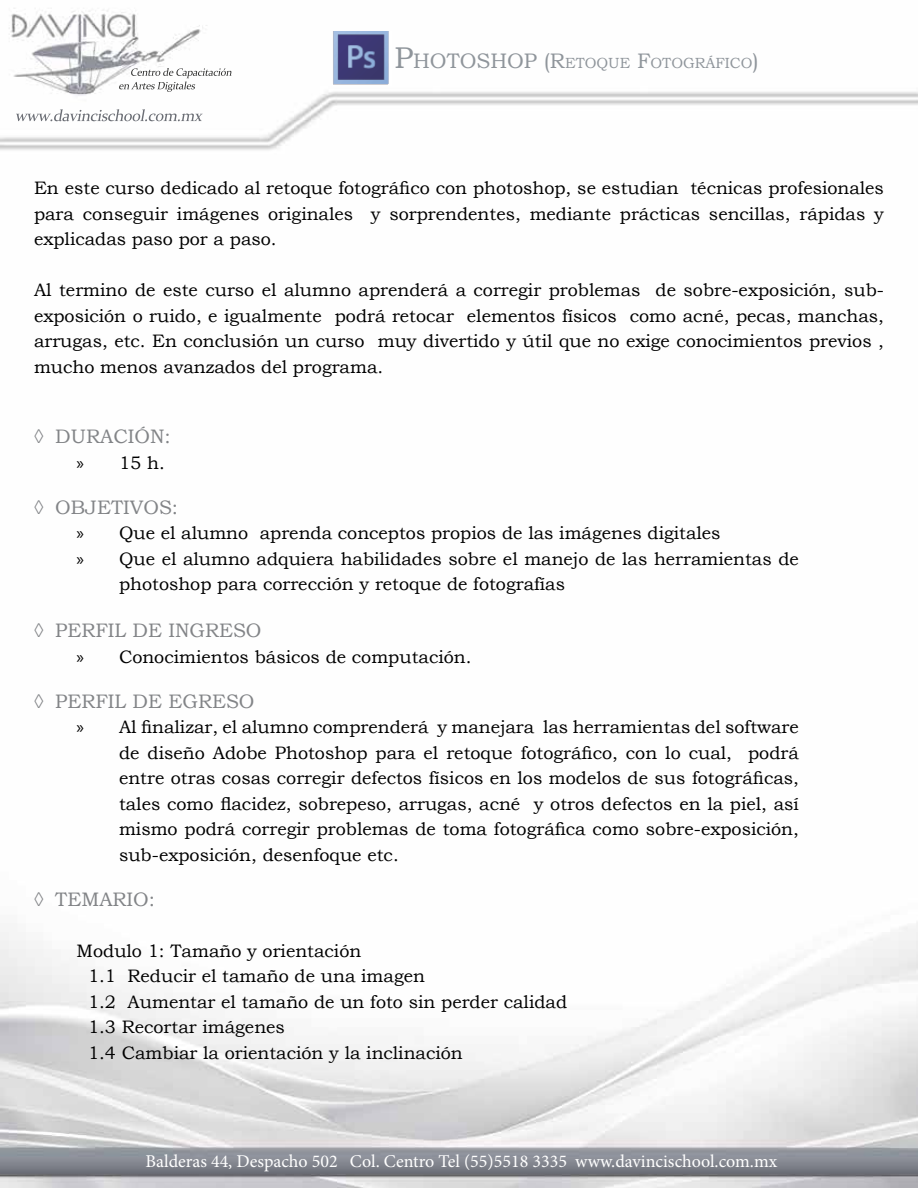
<style>
.page{position:relative;width:918px;height:1188px;background:#fff}
.page>*{position:absolute;margin:0;border:0;box-sizing:border-box;transform-origin:0 0}
.t1{font:19.5px "Bookman Old Style";color:#828487}
.t2{font:18px/25.5px "Bookman Old Style";color:#000;text-align:justify}
.t3{font:18px "Minion Pro";color:#fff}
.t4{font:14.7px "Bookman Old Style";color:#8f959b}
.s1{font-size:30px}
.s2{font-size:21px}
.s3{font-family:"Myriad Pro"}
</style>
<div class="page">
<img style="left:0;top:8px;width:918px;height:1180px">
<img style="left:131px;top:68px;width:97px;height:8px">
<img style="left:131px;top:81px;width:56px;height:8px">
<img style="left:54px;top:109px;width:135px;height:12px">
<img style="left:332px;top:31px;width:59px;height:54px">
<p class="t4" style="left:394px;top:53px;width:366px"><span class="s1">P</span><span class="s2">HOTOSHOP (R</span>ETOQUE <span class="s2">F</span>OTOGRÁFICO<span class="s2">)</span></p>
<p class="t2" style="left:34px;top:176px;width:851px">En este curso dedicado al retoque fotográfico con photoshop, se estudian técnicas profesionales para conseguir imágenes originales y sorprendentes, mediante prácticas sencillas, rápidas y explicadas paso por a paso.</p>
<p class="t2" style="left:34px;top:278px;width:852px">Al termino de este curso el alumno aprenderá a corregir problemas de sobre-exposición, sub&shy;exposición o ruido, e igualmente podrá retocar elementos físicos como acné, pecas, manchas, arrugas, etc. En conclusión un curso muy divertido y útil que no exige conocimientos previos , mucho menos avanzados del programa.</p>
<p class="t1" style="left:34px;top:424px;width:138px">◊ Duración:</p>
<p class="t2" style="left:77px;top:450px;width:90px"><span class="s3">»</span> 15 h.</p>
<p class="t1" style="left:34px;top:495px;width:146px">◊ Objetivo s:</p>
<p class="t2" style="left:77px;top:521px;width:646px"><span class="s3">»</span> Que el alumno aprenda conceptos propios de las imágenes digitales</p>
<p class="t2" style="left:77px;top:546px;width:724px"><span class="s3">»</span> Que el alumno adquiera habilidades sobre el manejo de las herramientas de</p>
<p class="t2" style="left:119px;top:572px;width:448px">photoshop para corrección y retoque de fotografías</p>
<p class="t1" style="left:34px;top:618px;width:224px">◊ Perfil de Ingreso</p>
<p class="t2" style="left:77px;top:644px;width:396px"><span class="s3">»</span> Conocimientos básicos de computación.</p>
<p class="t1" style="left:34px;top:688px;width:217px">◊ Perfil de Egreso</p>
<p class="t2" style="left:119px;top:714px;width:681px;text-indent:-43px"><span class="s3">»</span> Al finalizar, el alumno comprenderá y manejara las herramientas del software de diseño Adobe Photoshop para el retoque fotográfico, con lo cual, podrá entre otras cosas corregir defectos físicos en los modelos de sus fotográficas, tales como flacidez, sobrepeso, arrugas, acné y otros defectos en la piel, así mismo podrá corregir problemas de toma fotográfica como sobre-exposición, sub-exposición, desenfoque etc.</p>
<p class="t1" style="left:34px;top:886px;width:123px">◊ Temario :</p>
<p class="t2" style="left:88px;top:938px;width:481px;text-align:left;text-indent:-11px">Modulo 1: Tamaño y orientación<br>1.1 Reducir el tamaño de una imagen<br>1.2 Aumentar el tamaño de un foto sin perder calidad 1.3 Recortar imágenes<br>1.4 Cambiar la orientación y la inclinación</p>
<p class="t3" style="left:145px;top:1149px;width:633px">Balderas 44, Despacho 502 Col. Centro Tel (55)5518 3335 www.davincischool.com.mx</p>
</div>
